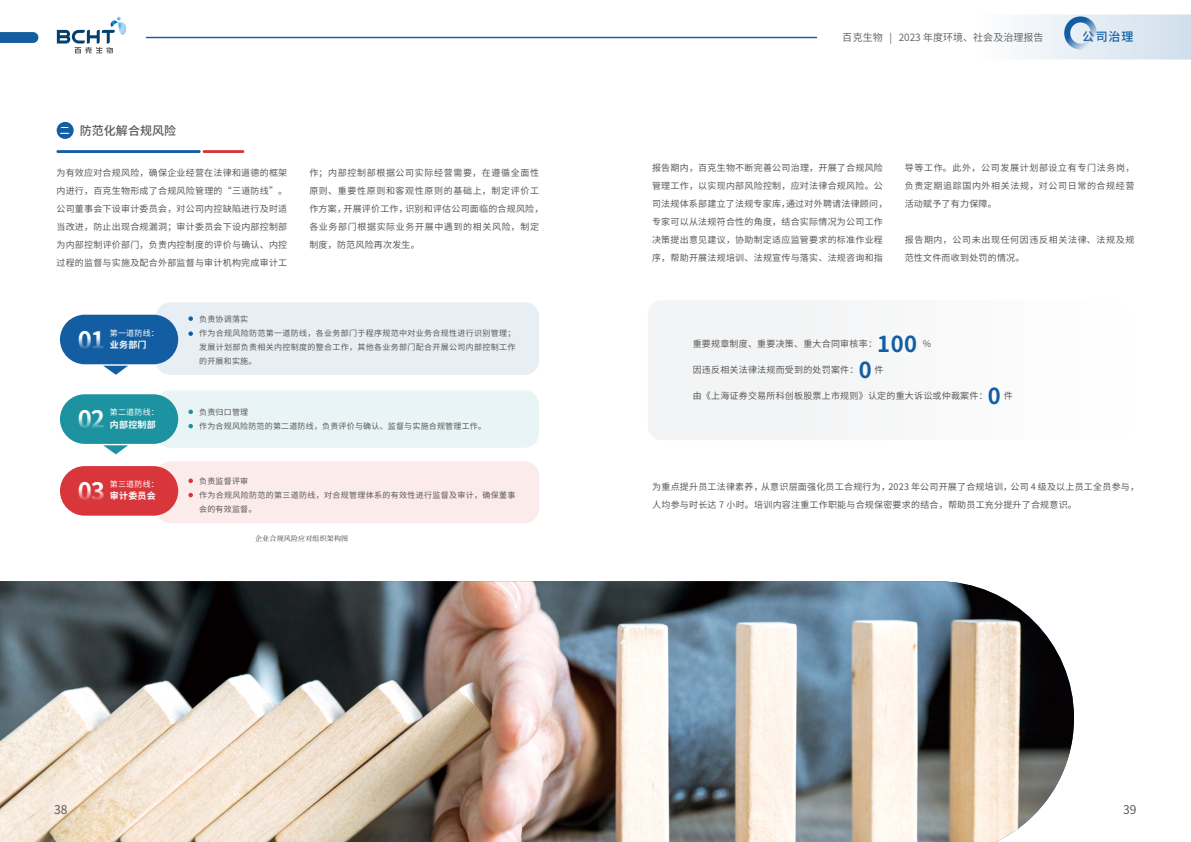
<style>
.page{position:relative;width:1191px;height:842px;background:#fff}
.page>*{position:absolute;margin:0;border:0;box-sizing:border-box;transform-origin:0 0}
.t1{font:700 24px "Source Han Sans CN";color:#fff}
.t2{font:700 22px "Source Han Sans CN";color:#135da2}
.t3{font:500 12px "Source Han Sans CN";color:#595857}
.t4{font:500 12px "Source Han Sans CN";color:#135da2}
.t5{font:12px "Source Han Sans CN";color:#595857}
.t6{font:10px "Source Han Sans CN";color:#595857}
.t7{font:9px/18px "Source Han Sans CN";letter-spacing:.025em;color:#595857;text-align:justify}
.t8{font:9px/18px "Source Han Sans CN";letter-spacing:.07em;color:#595857}
.t9{font:700 9px "Source Han Sans CN";letter-spacing:.025em;color:#fff}
.t10{font:8px/14.2px "Source Han Sans CN";letter-spacing:.04em;color:#595857}
.t11{font:8px "Source Han Sans CN";letter-spacing:.025em;color:#fff}
.t12{font:500 7px "Source Han Serif CN";letter-spacing:.025em;color:#595857}
.s1{font-size:10px;color:#fff}
</style>
<div class="page">
<svg style="left:0;top:32px;width:38px;height:11px"></svg>
<svg style="left:57px;top:17px;width:69px;height:36px"></svg>
<svg style="left:146px;top:15px;width:1045px;height:45px"></svg>
<div style="left:1064px;top:16px;width:32px;height:34px;border:6px solid #135da2;border-radius:50%"></div>
<div style="left:156px;top:302px;width:383px;height:73px;background:#e7eff5;border-radius:14px"></div>
<div style="left:156px;top:390px;width:383px;height:58px;background:#e8f4f5;border-radius:14px"></div>
<div style="left:156px;top:461px;width:383px;height:62px;background:#fbebeb;border-radius:14px"></div>
<div style="left:57px;top:122px;width:17px;height:17px;background:#135da2;border-radius:50%"></div>
<hr style="left:56px;top:150px;width:145px;height:3px;background:#135da2">
<hr style="left:203px;top:150px;width:41px;height:3px;background:#d8363b">
<div style="left:60px;top:315px;width:118px;height:49px;background:#135da2;border-radius:25px"></div>
<img style="left:0;top:581px;width:1074px;height:261px">
<div style="left:60px;top:394px;width:118px;height:50px;background:#1d92a0;border-radius:25px"></div>
<div style="left:60px;top:466px;width:118px;height:50px;background:#d8363b;border-radius:25px"></div>
<svg style="left:103px;top:366px;width:25px;height:9px"></svg>
<svg style="left:103px;top:445px;width:25px;height:9px"></svg>
<svg style="left:188px;top:316px;width:5px;height:5px"></svg>
<svg style="left:188px;top:331px;width:5px;height:5px"></svg>
<svg style="left:188px;top:410px;width:5px;height:4px"></svg>
<svg style="left:188px;top:478px;width:5px;height:5px"></svg>
<svg style="left:188px;top:424px;width:5px;height:4px"></svg>
<svg style="left:188px;top:493px;width:5px;height:4px"></svg>
<div style="left:648px;top:300px;width:482px;height:140px;background:#f3f4f5;border-radius:14px"></div>
<h3 class="t3" style="left:60px;top:124px;width:118px"><span class="s1">二</span> 防范化解合规风险</h3>
<p class="t7" style="left:56px;top:164px;width:232px">为有效应对合规风险，确保企业经营在法律和道德的框架内进行，百克生物形成了合规风险管理的“三道防线”。公司董事会下设审计委员会，对公司内控缺陷进行及时适当改进，防止出现合规漏洞；审计委员会下设内部控制部为内部控制评价部门，负责内控制度的评价与确认、内控过程的监督与实施及配合外部监督与审计机构完成审计工</p>
<p class="t8" style="left:309px;top:164px;width:236px">作；内部控制部根据公司实际经营需要，在遵循全面性原则、重要性原则和客观性原则的基础上，制定评价工作方案，开展评价工作，识别和评估公司面临的合规风险，各业务部门根据实际业务开展中遇到的相关风险，制定制度，防范风险再次发生。</p>
<p class="t11" style="left:110px;top:328px;width:50px">第一道防线：</p>
<p class="t9" style="left:110px;top:340px;width:38px">业务部门</p>
<h1 class="t1" style="left:77px;top:326px;width:29px">01</h1>
<p class="t11" style="left:110px;top:408px;width:50px">第二道防线：</p>
<p class="t9" style="left:110px;top:419px;width:47px">内部控制部</p>
<h1 class="t1" style="left:77px;top:406px;width:29px">02</h1>
<p class="t11" style="left:110px;top:480px;width:50px">第三道防线：</p>
<p class="t9" style="left:110px;top:491px;width:47px">审计委员会</p>
<h1 class="t1" style="left:77px;top:478px;width:29px">03</h1>
<p class="t10" style="left:199px;top:312px;width:318px">负责协调落实<br>作为合规风险防范第一道防线，各业务部门于程序规范中对业务合规性进行识别管理；发展计划部负责相关内控制度的整合工作，其他各业务部门配合开展公司内部控制工作的开展和实施。</p>
<p class="t10" style="left:199px;top:405px;width:288px">负责归口管理<br>作为合规风险防范的第二道防线，负责评价与确认、监督与实施合规管理工作。</p>
<p class="t10" style="left:199px;top:474px;width:318px">负责监督评审<br>作为合规风险防范的第三道防线，对合规管理体系的有效性进行监督及审计，确保董事会的有效监督。</p>
<p class="t12" style="left:255px;top:535px;width:95px">企业合规风险应对组织架构图</p>
<h3 class="t5" style="left:54px;top:803px;width:15px">38</h3>
<p class="t6" style="left:842px;top:32px;width:202px">百克生物 | 2023 年度环境、社会及治理报告</p>
<h3 class="t4" style="left:1082px;top:30px;width:52px">公司治理</h3>
<p class="t7" style="left:652px;top:159px;width:237px;text-align:left">报告期内，百克生物不断完善公司治理，开展了合规风险管理工作，以实现内部风险控制，应对法律合规风险。公司法规体系部建立了法规专家库，通过对外聘请法律顾问，专家可以从法规符合性的角度，结合实际情况为公司工作决策提出意见建议，协助制定适应监管要求的标准作业程序，帮助开展法规培训、法规宣传与落实、法规咨询和指</p>
<p class="t7" style="left:904px;top:159px;width:231px">导等工作。此外，公司发展计划部设立有专门法务岗，负责定期追踪国内外相关法规，对公司日常的合规经营活动赋予了有力保障。</p>
<p class="t8" style="left:904px;top:231px;width:231px">报告期内，公司未出现任何因违反相关法律、法规及规范性文件而收到处罚的情况。</p>
<p class="t7" style="left:692px;top:335px;width:186px">重要规章制度、重要决策、重大合同审核率：</p>
<h2 class="t2" style="left:877px;top:331px;width:41px">100</h2>
<p class="t7" style="left:922px;top:335px;width:10px">%</p>
<p class="t7" style="left:692px;top:361px;width:167px">因违反相关法律法规而受到的处罚案件：</p>
<h2 class="t2" style="left:858px;top:357px;width:14px">0</h2>
<p class="t7" style="left:874px;top:361px;width:10px">件</p>
<p class="t7" style="left:692px;top:387px;width:296px">由《上海证券交易所科创板股票上市规则》认定的重大诉讼或仲裁案件：</p>
<h2 class="t2" style="left:988px;top:383px;width:14px">0</h2>
<p class="t7" style="left:1003px;top:387px;width:10px">件</p>
<p class="t7" style="left:652px;top:478px;width:488px">为重点提升员工法律素养，从意识层面强化员工合规行为，2023 年公司开展了合规培训，公司 4 级及以上员工全员参与，人均参与时长达 7 小时。培训内容注重工作职能与合规保密要求的结合，帮助员工充分提升了合规意识。</p>
<h3 class="t5" style="left:1123px;top:802px;width:15px">39</h3>
</div>
